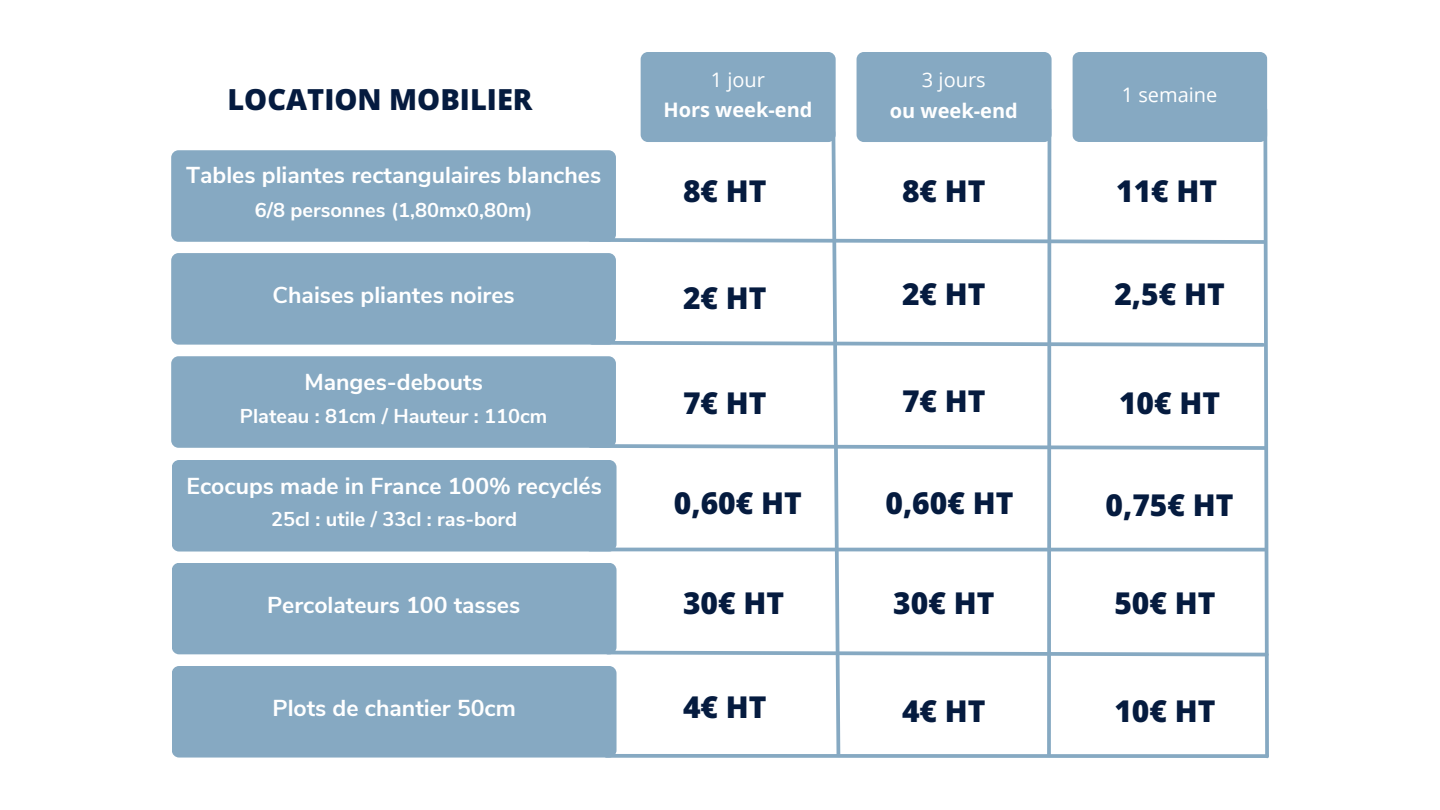
<style>
.page{position:relative;width:1440px;height:810px;background:#fff}
.page>*{position:absolute;margin:0;border:0;box-sizing:border-box;transform-origin:0 0}
.t1{font:800 30px "Open Sans";color:#051b3f}
.t2{font:800 29px "Open Sans";color:#051b3f}
.t3{font:700 23px "Nunito Sans";color:#fff}
.t4{font:700 20px "Nunito Sans";color:#fff}
.t5{font:700 20px "Open Sans";color:#fff}
.t6{font:20px "Open Sans";color:#fff}
</style>
<div class="page">
<div style="left:641px;top:52px;width:195px;height:90px;background:#86a9c2;border-radius:7px"></div>
<div style="left:171px;top:150px;width:445px;height:92px;background:#86a9c2;border-radius:7px"></div>
<div style="left:1072px;top:52px;width:195px;height:90px;background:#86a9c2;border-radius:7px"></div>
<div style="left:857px;top:52px;width:195px;height:90px;background:#86a9c2;border-radius:7px"></div>
<div style="left:171px;top:253px;width:445px;height:92px;background:#86a9c2;border-radius:7px"></div>
<div style="left:171px;top:356px;width:445px;height:92px;background:#86a9c2;border-radius:7px"></div>
<div style="left:172px;top:460px;width:445px;height:92px;background:#86a9c2;border-radius:7px"></div>
<div style="left:172px;top:563px;width:445px;height:91px;background:#86a9c2;border-radius:7px"></div>
<div style="left:172px;top:666px;width:445px;height:92px;background:#86a9c2;border-radius:7px"></div>
<svg style="left:587px;top:106px;width:682px;height:653px"></svg>
<p class="t2" style="left:227px;top:79px;width:307px">LOCATION MOBILIER</p>
<p class="t3" style="left:186px;top:159px;width:417px">Tables pliantes rectangulaires blanches</p>
<p class="t4" style="left:255px;top:197px;width:279px">6/8 personnes (1,80mx0,80m)</p>
<p class="t3" style="left:273px;top:280px;width:244px">Chaises pliantes noires</p>
<p class="t3" style="left:304px;top:367px;width:180px">Manges-debouts</p>
<p class="t4" style="left:240px;top:403px;width:309px">Plateau : 81cm / Hauteur : 110cm</p>
<p class="t3" style="left:187px;top:471px;width:417px">Ecocups made in France 100% recyclés</p>
<p class="t4" style="left:271px;top:506px;width:248px">25cl : utile / 33cl : ras-bord</p>
<p class="t3" style="left:267px;top:589px;width:255px">Percolateurs 100 tasses</p>
<p class="t3" style="left:273px;top:693px;width:245px">Plots de chantier 50cm</p>
<p class="t6" style="left:711px;top:66px;width:56px">1 jour</p>
<p class="t5" style="left:663px;top:96px;width:151px">Hors week-end</p>
<h1 class="t1" style="left:683px;top:170px;width:85px">8€ HT</h1>
<h1 class="t1" style="left:683px;top:277px;width:85px">2€ HT</h1>
<h1 class="t1" style="left:683px;top:382px;width:85px">7€ HT</h1>
<h1 class="t1" style="left:674px;top:482px;width:129px">0,60€ HT</h1>
<h1 class="t1" style="left:683px;top:582px;width:103px">30€ HT</h1>
<h1 class="t1" style="left:683px;top:686px;width:85px">4€ HT</h1>
<p class="t6" style="left:922px;top:66px;width:65px">3 jours</p>
<p class="t5" style="left:890px;top:96px;width:129px">ou week-end</p>
<h1 class="t1" style="left:902px;top:170px;width:85px">8€ HT</h1>
<h1 class="t1" style="left:902px;top:273px;width:85px">2€ HT</h1>
<h1 class="t1" style="left:902px;top:380px;width:85px">7€ HT</h1>
<h1 class="t1" style="left:885px;top:482px;width:129px">0,60€ HT</h1>
<h1 class="t1" style="left:893px;top:582px;width:103px">30€ HT</h1>
<h1 class="t1" style="left:902px;top:690px;width:85px">4€ HT</h1>
<p class="t6" style="left:1122px;top:80px;width:97px">1 semaine</p>
<h1 class="t1" style="left:1116px;top:170px;width:103px">11€ HT</h1>
<h1 class="t1" style="left:1114px;top:273px;width:112px">2,5€ HT</h1>
<h1 class="t1" style="left:1119px;top:382px;width:103px">10€ HT</h1>
<h1 class="t1" style="left:1106px;top:484px;width:129px">0,75€ HT</h1>
<h1 class="t1" style="left:1114px;top:582px;width:103px">50€ HT</h1>
<h1 class="t1" style="left:1114px;top:690px;width:103px">10€ HT</h1>
</div>
